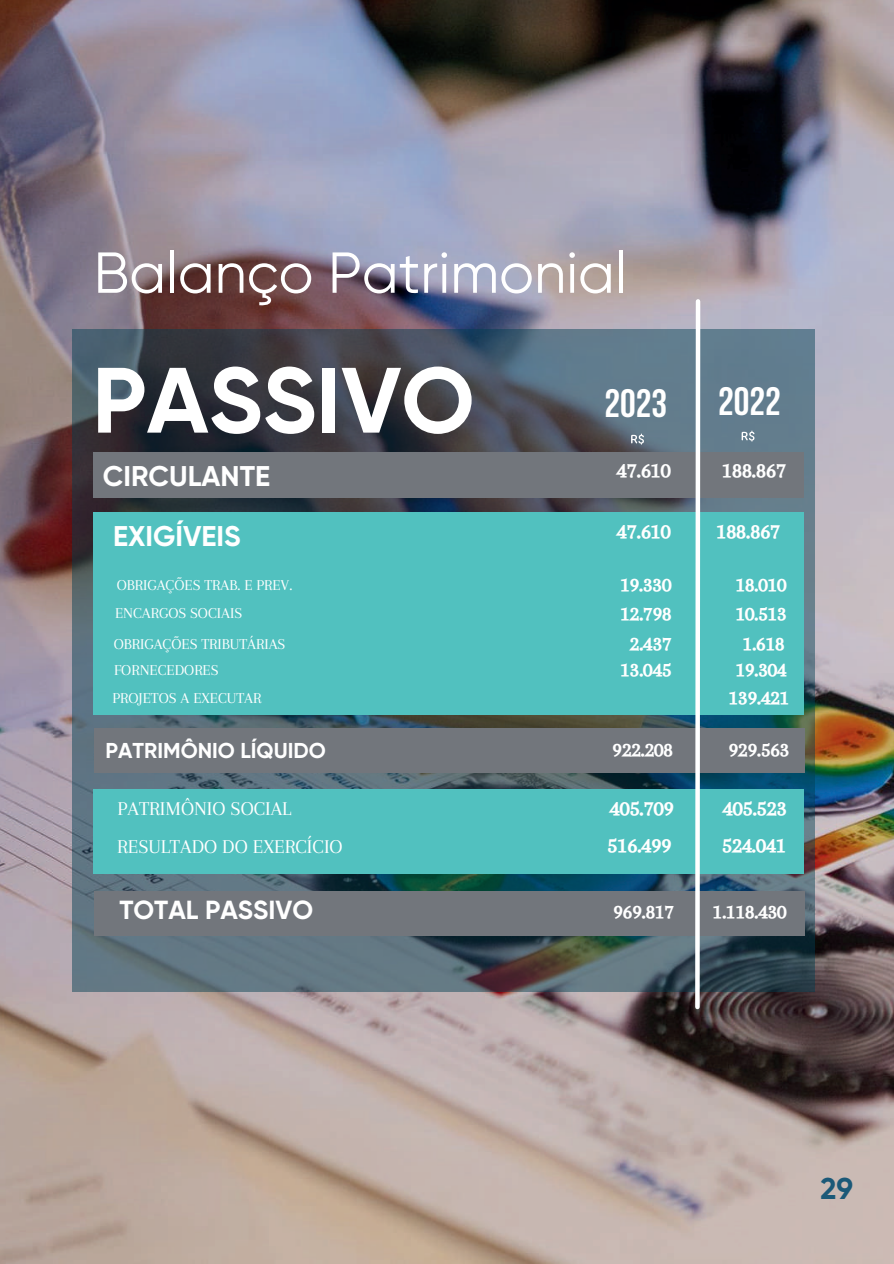
<style>
.page{position:relative;width:894px;height:1264px;background:#fff}
.page>*{position:absolute;margin:0;border:0;box-sizing:border-box;transform-origin:0 0}
.t1{font:92.55px "Anonymous";color:#fff}
.t2{font:57.6px "Anonymous";color:#fff}
.t3{font:700 39.45px "Bebas Neue";color:#fff}
.t4{font:30px "Anonymous";color:#1b5978}
.t5{font:28.5px "Anonymous";color:#fff}
.t6{font:26.1px "Anonymous";color:#fff}
.t7{font:21.45px "CA Generated";color:#fff}
.t8{font:21.45px "Anonymous";color:#fff}
.t9{font:20.4px "CA Generated";color:#fff}
.t10{font:20.4px "Arapey";color:#fff}
.t11{font:15.75px "Arapey";color:#fff}
</style>
<div class="page">
<img style="left:0;top:0;width:893px;height:1263px">
<svg style="left:72px;top:329px;width:742px;height:662px;background:#475863"></svg>
<div style="left:94px;top:789px;width:709px;height:84px;background:#51c1bf"></div>
<div style="left:94px;top:890px;width:710px;height:45px;background:#72767c"></div>
<div style="left:94px;top:452px;width:710px;height:45px;background:#72767c"></div>
<div style="left:94px;top:512px;width:709px;height:203px;background:#51c1bf"></div>
<svg style="left:631px;top:433px;width:12px;height:11px"></svg>
<svg style="left:741px;top:430px;width:12px;height:11px"></svg>
<div style="left:94px;top:728px;width:710px;height:45px;background:#72767c"></div>
<svg style="left:692px;top:297px;width:10px;height:714px"></svg>
<h2 class="t2" style="left:94px;top:247px;width:534px">Balanço Patrimonial</h2>
<h1 class="t1" style="left:92px;top:348px;width:384px">PASSIVO</h1>
<h3 class="t5" style="left:103px;top:460px;width:169px">CIRCULANTE</h3>
<h3 class="t3" style="left:604px;top:382px;width:64px">2023</h3>
<h3 class="t3" style="left:718px;top:380px;width:64px">2022</h3>
<h3 class="t7" style="left:616px;top:458px;width:55px">47.610</h3>
<h3 class="t7" style="left:721px;top:458px;width:65px">188.867</h3>
<h3 class="t5" style="left:113px;top:520px;width:129px">EXIGÍVEIS</h3>
<h3 class="t7" style="left:616px;top:518px;width:55px">47.610</h3>
<h3 class="t7" style="left:716px;top:518px;width:65px">188.867</h3>
<p class="t11" style="left:117px;top:576px;width:177px">OBRIGAÇÕES TRAB. E PREV.</p>
<p class="t9" style="left:620px;top:573px;width:53px">19.330</p>
<p class="t9" style="left:735px;top:573px;width:52px">18.010</p>
<p class="t11" style="left:115px;top:604px;width:129px">ENCARGOS SOCIAIS</p>
<p class="t9" style="left:620px;top:601px;width:52px">12.798</p>
<p class="t9" style="left:735px;top:601px;width:52px">10.513</p>
<p class="t11" style="left:114px;top:635px;width:173px">OBRIGAÇÕES TRIBUTÁRIAS</p>
<p class="t9" style="left:629px;top:631px;width:43px">2.437</p>
<p class="t11" style="left:114px;top:661px;width:106px">FORNECEDORES</p>
<p class="t9" style="left:620px;top:658px;width:52px">13.045</p>
<p class="t9" style="left:735px;top:658px;width:52px">19.304</p>
<p class="t11" style="left:112px;top:689px;width:150px">PROJETOS A EXECUTAR</p>
<p class="t9" style="left:728px;top:686px;width:62px">139.421</p>
<h3 class="t8" style="left:105px;top:738px;width:222px">PATRIMÔNIO LÍQUIDO</h3>
<p class="t9" style="left:612px;top:737px;width:62px">922.208</p>
<p class="t9" style="left:728px;top:737px;width:62px">929.563</p>
<p class="t9" style="left:742px;top:631px;width:43px">1.618</p>
<p class="t10" style="left:118px;top:797px;width:175px">PATRIMÔNIO SOCIAL</p>
<h3 class="t7" style="left:609px;top:795px;width:65px">405.709</h3>
<h3 class="t7" style="left:722px;top:795px;width:65px">405.523</h3>
<p class="t10" style="left:117px;top:834px;width:227px">RESULTADO DO EXERCÍCIO</p>
<h3 class="t7" style="left:607px;top:832px;width:65px">516.499</h3>
<h3 class="t7" style="left:721px;top:832px;width:65px">524.041</h3>
<h3 class="t6" style="left:119px;top:894px;width:195px">TOTAL PASSIVO</h3>
<p class="t9" style="left:613px;top:900px;width:62px">969.817</p>
<p class="t9" style="left:712px;top:899px;width:75px">1.118.430</p>
<h3 class="t4" style="left:820px;top:1171px;width:34px">29</h3>
</div>
